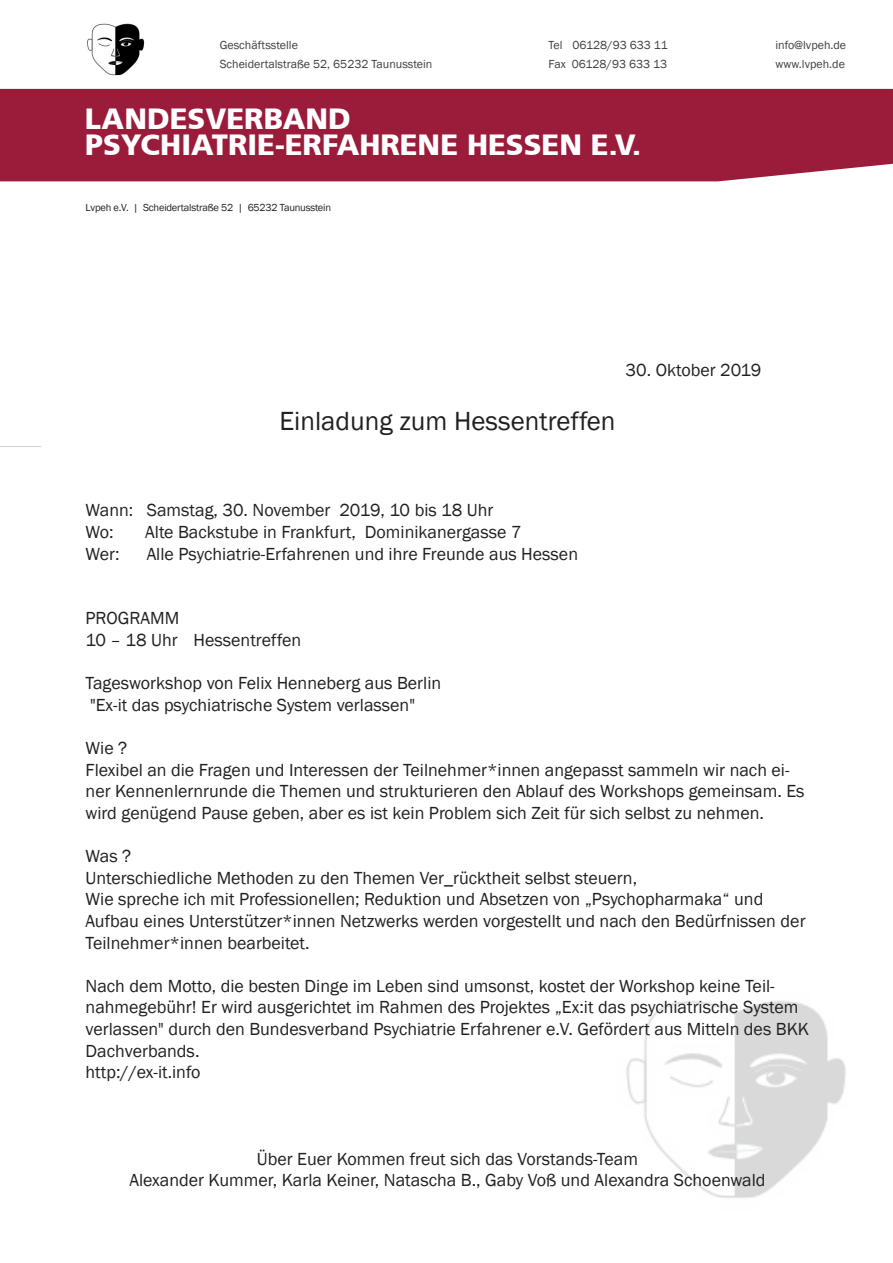
<style>
.page{position:relative;width:893px;height:1263px;background:#fff}
.page>*{position:absolute;margin:0;border:0;box-sizing:border-box;transform-origin:0 0}
.t1{font:900 29.1px "Frutiger CE";color:#fff}
.t2{font:27px "Franklin Gothic";color:#231f20}
.t3{font:18px/21.6px "Franklin Gothic";color:#231f20}
.t4{font:12px/19.5px "Franklin Gothic";color:#3e3e3f}
.t5{font:10.5px "Franklin Gothic";letter-spacing:-.02em;color:#231f20}
</style>
<div class="page">
<hr style="left:0;top:446px;width:41px;height:1px;background:#d1d2d4">
<img style="left:626px;top:1001px;width:220px;height:197px">
<div style="left:0;top:89px;width:893px;height:92px;background:#9b1c3a"></div>
<img style="left:87px;top:23px;width:58px;height:53px">
<p class="t4" style="left:220px;top:35px;width:214px">Geschäftsstelle<br>Scheidertalstraße 52, 65232 Taunusstein</p>
<p class="t1" style="left:85px;top:102px;width:267px">LANDESVERBAND</p>
<p class="t1" style="left:85px;top:127px;width:557px">PSYCHIATRIE-ERFAHRENE HESSEN E.V.</p>
<p class="t4" style="left:549px;top:35px;width:121px">Tel 06128/93 633 11</p>
<p class="t4" style="left:549px;top:55px;width:120px">Fax 06128/93 633 13</p>
<p class="t5" style="left:86px;top:201px;width:247px">Lvpeh e.V. | Scheidertalstraße 52 | 65232 Taunusstein</p>
<p class="t4" style="left:775px;top:35px;width:72px">info@lvpeh.de</p>
<p class="t4" style="left:775px;top:55px;width:71px">www.lvpeh.de</p>
<p class="t3" style="left:626px;top:360px;width:137px">30. Oktober 2019</p>
<p class="t2" style="left:279px;top:404px;width:338px">Einladung zum Hessentreffen</p>
<p class="t3" style="left:86px;top:500px;width:409px">Wann: Samstag, 30. November 2019, 10 bis 18 Uhr</p>
<p class="t3" style="left:86px;top:522px;width:30px">Wo:</p>
<p class="t3" style="left:145px;top:522px;width:378px">Alte Backstube in Frankfurt, Dominikanergasse 7</p>
<p class="t3" style="left:86px;top:543px;width:36px">Wer:</p>
<p class="t3" style="left:147px;top:543px;width:433px">Alle Psychiatrie-Erfahrenen und ihre Freunde aus Hessen</p>
<p class="t3" style="left:86px;top:608px;width:95px">PROGRAMM</p>
<p class="t3" style="left:86px;top:630px;width:217px">10 – 18 Uhr Hessentreffen</p>
<p class="t3" style="left:86px;top:673px;width:357px">Tagesworkshop von Felix Henneberg aus Berlin</p>
<p class="t3" style="left:90px;top:694px;width:326px">"Ex-it das psychiatrische System verlassen"</p>
<p class="t3" style="left:86px;top:738px;width:43px">Wie ?</p>
<p class="t3" style="left:86px;top:759px;width:720px">Flexibel an die Fragen und Interessen der Teilnehmer*innen angepasst sammeln wir nach ei&shy;ner Kennenlernrunde die Themen und strukturieren den Ablauf des Workshops gemeinsam. Es wird genügend Pause geben, aber es ist kein Problem sich Zeit für sich selbst zu nehmen.</p>
<p class="t3" style="left:86px;top:846px;width:47px">Was ?</p>
<p class="t3" style="left:86px;top:867px;width:553px">Unterschiedliche Methoden zu den Themen Ver_rücktheit selbst steuern,</p>
<p class="t3" style="left:86px;top:889px;width:721px">Wie spreche ich mit Professionellen; Reduktion und Absetzen von „Psychopharmaka“ und<br>Aufbau eines Unterstützer*innen Netzwerks werden vorgestellt und nach den Bedürfnissen der<br>Teilnehmer*innen bearbeitet.</p>
<p class="t3" style="left:86px;top:975px;width:725px">Nach dem Motto, die besten Dinge im Leben sind umsonst, kostet der Workshop keine Teil&shy;nahmegebühr! Er wird ausgerichtet im Rahmen des Projektes „Ex:it das psychiatrische System verlassen" durch den Bundesverband Psychiatrie Erfahrener e.V. Gefördert aus Mitteln des BKK Dachverbands.</p>
<p class="t3" style="left:86px;top:1062px;width:116px">http://ex-it.info</p>
<p class="t3" style="left:257px;top:1148px;width:383px">Über Euer Kommen freut sich das Vorstands-Team</p>
<p class="t3" style="left:129px;top:1170px;width:638px">Alexander Kummer, Karla Keiner, Natascha B., Gaby Voß und Alexandra Schoenwald</p>
</div>
